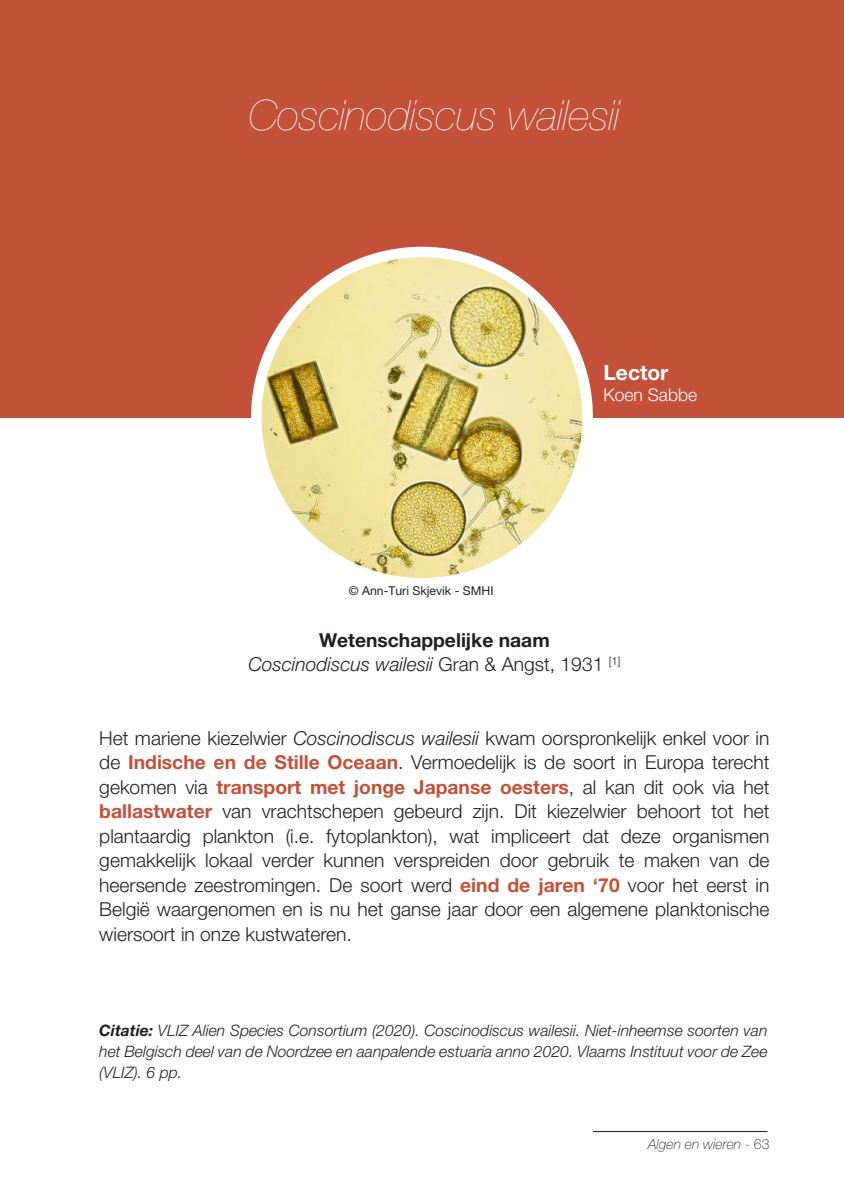
<style>
.page{position:relative;width:844px;height:1191px;background:#fff}
.page>*{position:absolute;margin:0;border:0;box-sizing:border-box;transform-origin:0 0}
.t1{font:italic 200 42px "Helvetica Neue LT Pro";color:#fff}
.t2{font:700 21px "Helvetica Neue LT Pro";color:#fff}
.t3{font:300 19.25px/24.5px "Helvetica Neue LT Pro";color:#231f20;text-align:justify}
.t4{font:italic 300 19.25px "Helvetica Neue LT Pro";color:#231f20}
.t5{font:700 19.25px "Helvetica Neue LT Pro";color:#231f20}
.t6{font:300 17.5px "Helvetica Neue LT Pro";color:#fff}
.t7{font:italic 300 15.75px/21px "Helvetica Neue LT Pro";color:#231f20;text-align:justify}
.t8{font:italic 100 14px "Helvetica Neue LT Pro";color:#231f20}
.t9{font:12.25px "Helvetica Neue LT Pro";color:#231f20}
.s1{font-style:normal}
.s2{font-style:italic}
.s3{font-weight:700;color:#c35039}
.s4{font-weight:700;color:#c55039}
.s5{font-weight:700}
</style>
<div class="page">
<div style="left:0;top:0;width:843px;height:417px;background:#c35039"></div>
<hr style="left:592px;top:1131px;width:175px;height:1px;background:#231f20">
<img style="left:256px;top:252px;width:331px;height:331px;border-radius:166px">
<div style="left:251px;top:247px;width:341px;height:341px;border:10px solid #fff;border-radius:50%"></div>
<p class="t1" style="left:249px;top:91px;width:373px">Coscinodiscus wailesii</p>
<p class="t9" style="left:349px;top:583px;width:146px">© Ann-Turi Skjevik - SMHI</p>
<p class="t2" style="left:603px;top:359px;width:66px">Lector</p>
<p class="t6" style="left:603px;top:384px;width:95px">Koen Sabbe</p>
<p class="t5" style="left:319px;top:628px;width:232px">Wetenschappelijke naam</p>
<p class="t4" style="left:248px;top:653px;width:373px">Coscinodiscus wailesii <span class="s1">Gran &amp; Angst, 1931</span> <sup>[1]</sup></p>
<p class="t3" style="left:99px;top:725px;width:671px">Het mariene kiezelwier <span class="s2">Coscinodiscus wailesii</span> kwam oorspronkelijk enkel voor in de <span class="s3">Indische en de Stille Oceaan</span>. Vermoedelijk is de soort in Europa terecht gekomen via <span class="s3">transport met jonge Japanse oesters</span>, al kan dit ook via het <span class="s4">ballastwater</span> van vrachtschepen gebeurd zijn. Dit kiezelwier behoort tot het plantaardig plankton (i.e. fytoplankton), wat impliceert dat deze organismen gemakkelijk lokaal verder kunnen verspreiden door gebruik te maken van de heersende zeestromingen. De soort werd <span class="s3">eind de jaren ‘70</span> voor het eerst in België waargenomen en is nu het ganse jaar door een algemene planktonische wiersoort in onze kustwateren.</p>
<p class="t7" style="left:99px;top:1019px;width:669px"><span class="s5">Citatie:</span> VLIZ Alien Species Consortium (2020). Coscinodiscus wailesii. Niet-inheemse soorten van het Belgisch deel van de Noordzee en aanpalende estuaria anno 2020. Vlaams Instituut voor de Zee (VLIZ). 6 pp.</p>
<p class="t8" style="left:647px;top:1136px;width:123px">Algen en wieren <span class="s1">- 63</span></p>
</div>
